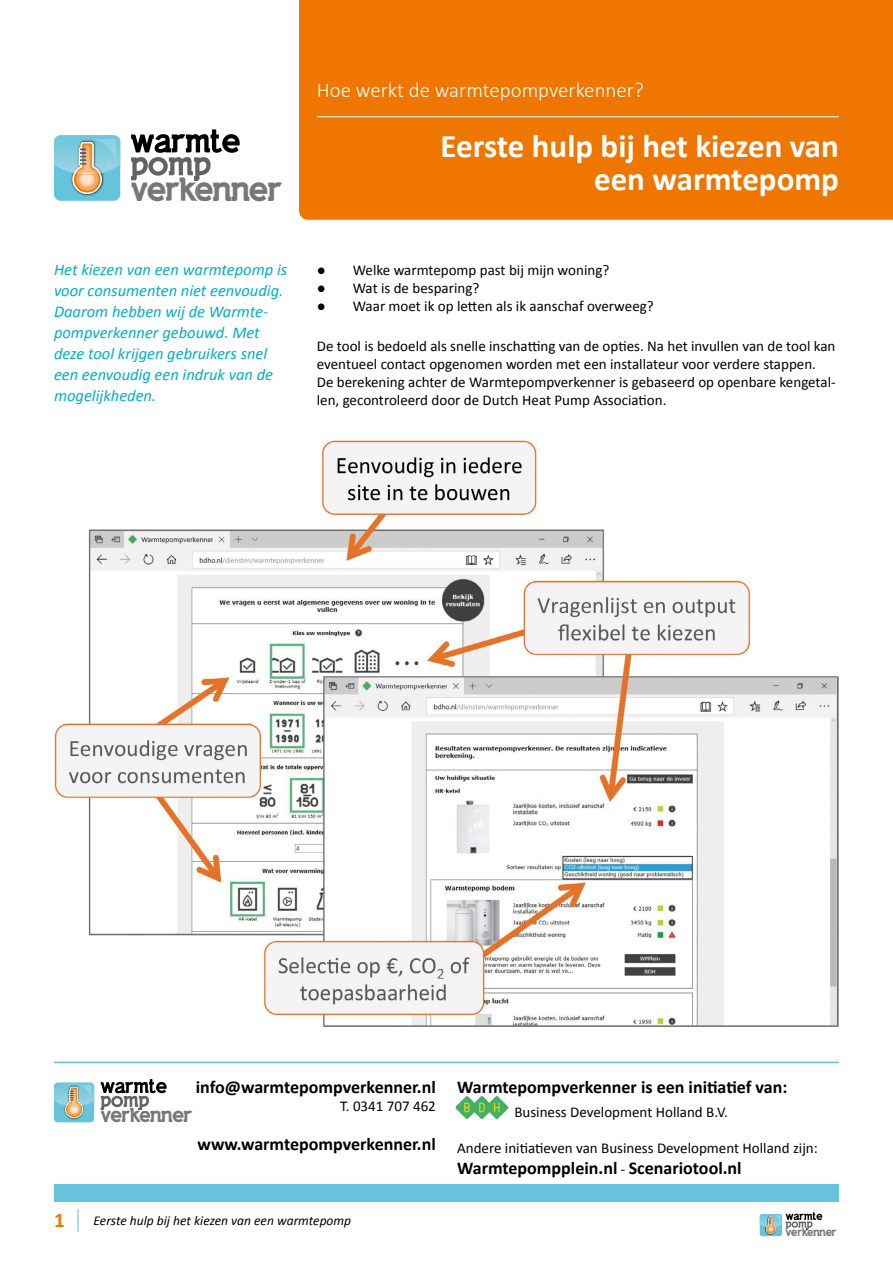
<style>
.page{position:relative;width:893px;height:1263px;background:#fff}
.page>*{position:absolute;margin:0;border:0;box-sizing:border-box;transform-origin:0 0}
.t1{font:700 33px/33px "Calibri";color:#fff;text-align:right}
.t2{font:27.6px "Lifestyle Rounded M54";letter-spacing:-.07em;color:#7a7579}
.t3{font:300 21px "Calibri";color:#fff}
.t4{font:700 21px "Calibri";color:#ee7601}
.t5{font:700 18px "Calibri";color:#000}
.t6{font:16.8px "Lifestyle Rounded M54";letter-spacing:-.07em;color:#7a7579}
.t7{font:italic 16.5px/21px "Calibri";color:#00afc1}
.t8{font:15px/18px "Calibri";color:#000}
.t9{font:italic 13.5px "Calibri";color:#000}
.t10{font:9.3px "Lifestyle Rounded M54";letter-spacing:-.07em;color:#7a7579}
.s1{font-weight:400;font-size:15px}
</style>
<div class="page">
<div style="left:299px;top:0;width:594px;height:220px;background:#ee7601"></div>
<svg style="left:131px;top:129px;width:109px;height:68px"></svg>
<div style="left:54px;top:135px;width:66px;height:66px;background:#65c4db;border-radius:7px"></div>
<img style="left:80px;top:194px;width:15px;height:2px">
<img style="left:55px;top:135px;width:64px;height:3px">
<svg style="left:54px;top:138px;width:67px;height:56px"></svg>
<div style="left:54px;top:1184px;width:785px;height:17px;background:#65c4db"></div>
<div style="left:760px;top:1214px;width:22px;height:22px;background:#65c4db;border-radius:2px"></div>
<svg style="left:760px;top:1212px;width:62px;height:23px"></svg>
<svg style="left:77px;top:1209px;width:1px;height:23px"></svg>
<hr style="left:317px;top:116px;width:522px;height:1px;background:#fff">
<svg style="left:455px;top:1096px;width:53px;height:23px"></svg>
<svg style="left:101px;top:1079px;width:66px;height:41px"></svg>
<div style="left:54px;top:1082px;width:40px;height:40px;background:#65c4db;border-radius:4px"></div>
<img style="left:69px;top:1118px;width:10px;height:2px">
<svg style="left:54px;top:1084px;width:41px;height:34px"></svg>
<hr style="left:54px;top:1061px;width:785px;height:2px;background:#65c4db">
<img style="left:54px;top:440px;width:785px;height:587px">
<h2 class="t2" style="left:130px;top:175px;width:154px">verkenner</h2>
<p class="t7" style="left:54px;top:258px;width:235px">Het kiezen van een warmtepomp is voor consumenten niet eenvoudig.<br>Daarom hebben wij de Warmte&shy;pompverkenner gebouwd. Met deze tool krijgen gebruikers snel een eenvoudig een indruk van de mogelijkheden.</p>
<h3 class="t3" style="left:317px;top:77px;width:329px">Hoe werkt de warmtepompverkenner?</h3>
<h1 class="t1" style="left:440px;top:130px;width:400px">Eerste hulp bij het kiezen van een warmtepomp</h1>
<p class="t8" style="left:317px;top:261px;width:294px">● Welke warmtepomp past bij mijn woning?</p>
<p class="t8" style="left:317px;top:279px;width:164px">● Wat is de besparing?</p>
<p class="t8" style="left:317px;top:297px;width:338px">● Waar moet ik op letten als ik aanschaf overweeg?</p>
<p class="t8" style="left:317px;top:337px;width:520px">De tool is bedoeld als snelle inschatting van de opties. Na het invullen van de tool kan eventueel contact opgenomen worden met een installateur voor verdere stappen.<br>De berekening achter de Warmtepompverkenner is gebaseerd op openbare kengetal&shy;len, gecontroleerd door de Dutch Heat Pump Association.</p>
<p class="t5" style="left:196px;top:1075px;width:241px">info@warmtepompverkenner.nl</p>
<p class="t8" style="left:340px;top:1097px;width:97px">T. 0341 707 462</p>
<p class="t5" style="left:197px;top:1132px;width:240px">www.warmtepompverkenner.nl</p>
<p class="t6" style="left:100px;top:1107px;width:94px">verkenner</p>
<h3 class="t4" style="left:54px;top:1206px;width:12px">1</h3>
<p class="t9" style="left:94px;top:1211px;width:259px">Eerste hulp bij het kiezen van een warmtepomp</p>
<p class="t5" style="left:457px;top:1075px;width:332px">Warmtepompverkenner is een initiatief van:</p>
<p class="t8" style="left:514px;top:1103px;width:215px">Business Development Holland B.V.</p>
<p class="t8" style="left:457px;top:1139px;width:362px">Andere initiatieven van Business Development Holland zijn:</p>
<p class="t5" style="left:457px;top:1156px;width:286px">Warmtepompplein.nl <span class="s1">-</span> Scenariotool.nl</p>
<p class="t10" style="left:785px;top:1227px;width:53px">verkenner</p>
</div>
